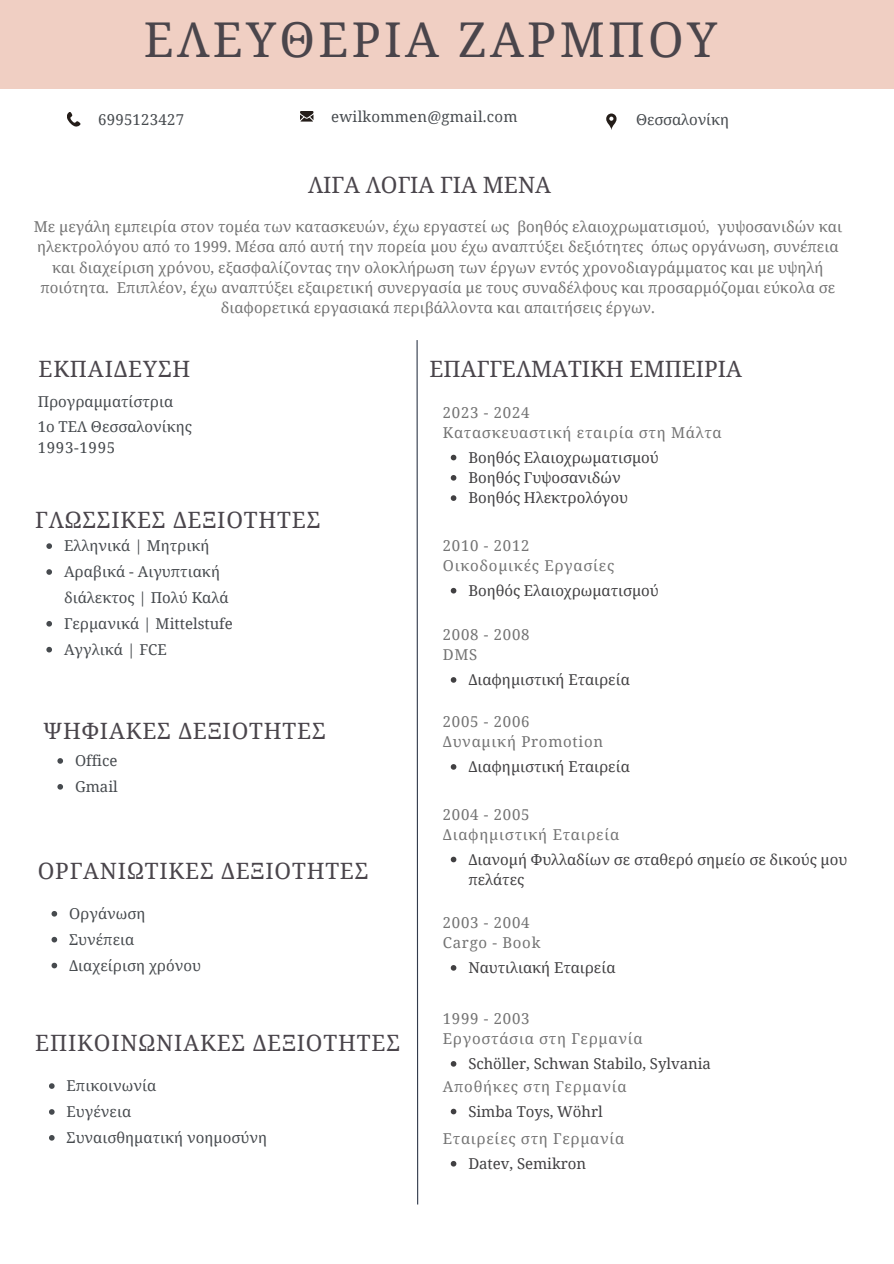
<style>
.page{position:relative;width:894px;height:1264px;background:#fff}
.page>*{position:absolute;margin:0;border:0;box-sizing:border-box;transform-origin:0 0}
.t1{font:48px "Noto Serif";letter-spacing:.07em;color:#4a454b}
.t2{font:22.5px "Noto Serif";letter-spacing:.035em;color:#4a454b}
.t3{font:22.5px "Noto Serif";color:#4a454b}
.t4{font:15px/20.2px "Noto Serif";color:#737373;text-align:center}
.t5{font:15px/20.2px "Noto Serif";letter-spacing:-.005em;color:#414042}
.t6{font:15px/25.8px "Noto Serif";color:#464a4e}
.t7{font:15px "Noto Serif";letter-spacing:.045em;color:#737373}
.t8{font:15px "Noto Serif";letter-spacing:.05em;color:#737373}
.t9{font:15px "Noto Serif";letter-spacing:.045em;color:#464a4e}
</style>
<div class="page">
<div style="left:0;top:0;width:893px;height:89px;background:#f0cfc3"></div>
<svg style="left:67px;top:112px;width:13px;height:15px"></svg>
<svg style="left:300px;top:111px;width:13px;height:11px"></svg>
<svg style="left:606px;top:113px;width:10px;height:17px"></svg>
<svg style="left:46px;top:543px;width:6px;height:6px"></svg>
<svg style="left:46px;top:569px;width:6px;height:6px"></svg>
<svg style="left:46px;top:621px;width:6px;height:5px"></svg>
<svg style="left:46px;top:647px;width:6px;height:5px"></svg>
<svg style="left:416px;top:340px;width:2px;height:865px"></svg>
<svg style="left:450px;top:455px;width:6px;height:5px"></svg>
<svg style="left:450px;top:475px;width:6px;height:5px"></svg>
<svg style="left:450px;top:495px;width:6px;height:6px"></svg>
<svg style="left:57px;top:758px;width:6px;height:5px"></svg>
<svg style="left:57px;top:784px;width:6px;height:5px"></svg>
<svg style="left:52px;top:911px;width:5px;height:5px"></svg>
<svg style="left:52px;top:936px;width:5px;height:6px"></svg>
<svg style="left:52px;top:962px;width:5px;height:6px"></svg>
<svg style="left:49px;top:1083px;width:6px;height:5px"></svg>
<svg style="left:49px;top:1109px;width:6px;height:5px"></svg>
<svg style="left:49px;top:1135px;width:6px;height:5px"></svg>
<svg style="left:450px;top:588px;width:6px;height:5px"></svg>
<svg style="left:450px;top:677px;width:6px;height:5px"></svg>
<svg style="left:450px;top:764px;width:6px;height:5px"></svg>
<svg style="left:450px;top:856px;width:6px;height:6px"></svg>
<svg style="left:450px;top:965px;width:6px;height:5px"></svg>
<svg style="left:450px;top:1061px;width:6px;height:5px"></svg>
<svg style="left:450px;top:1108px;width:6px;height:6px"></svg>
<svg style="left:450px;top:1161px;width:6px;height:5px"></svg>
<h2 class="t1" style="left:144px;top:6px;width:574px">ΕΛΕΥΘΕΡIΑ ΖΑΡΜΠΟΥ</h2>
<h1 class="t6" style="left:98px;top:107px;width:87px">6995123427</h1>
<p class="t6" style="left:331px;top:103px;width:188px">ewilkommen@gmail.com</p>
<p class="t6" style="left:636px;top:107px;width:95px">Θεσσαλονίκη</p>
<p class="t3" style="left:308px;top:169px;width:244px">ΛΙΓΑ ΛΟΓΙΑ ΓΙΑ ΜΕΝΑ</p>
<p class="t4" style="left:34px;top:216px;width:809px">Με μεγάλη εμπειρία στον τομέα των κατασκευών, έχω εργαστεί ως βοηθός ελαιοχρωματισμού, γυψοσανιδών και ηλεκτρολόγου από το 1999. Μέσα από αυτή την πορεία μου έχω αναπτύξει δεξιότητες όπως οργάνωση, συνέπεια και διαχείριση χρόνου, εξασφαλίζοντας την ολοκλήρωση των έργων εντός χρονοδιαγράμματος και με υψηλή ποιότητα. Επιπλέον, έχω αναπτύξει εξαιρετική συνεργασία με τους συναδέλφους και προσαρμόζομαι εύκολα σε διαφορετικά εργασιακά περιβάλλοντα και απαιτήσεις έργων.</p>
<h2 class="t2" style="left:38px;top:353px;width:153px">ΕΚΠΑΙΔΕΥΣΗ</h2>
<p class="t6" style="left:38px;top:388px;width:137px">Προγραμματίστρια</p>
<h2 class="t6" style="left:38px;top:413px;width:156px">1ο ΤΕΛ Θεσσαλονίκης</h2>
<p class="t9" style="left:38px;top:437px;width:79px">1993-1995</p>
<p class="t2" style="left:35px;top:503px;width:286px">ΓΛΩΣΣΙΚΕΣ ΔΕΞΙΟΤΗΤΕΣ</p>
<h2 class="t6" style="left:64px;top:532px;width:147px">Ελληνικά | Μητρική</h2>
<p class="t6" style="left:64px;top:558px;width:166px">Αραβικά - Αιγυπτιακή διάλεκτος | Πολύ Καλά</p>
<p class="t6" style="left:64px;top:610px;width:170px">Γερμανικά | Mittelstufe</p>
<p class="t6" style="left:64px;top:636px;width:104px">Αγγλικά | FCE</p>
<p class="t2" style="left:44px;top:714px;width:283px">ΨΗΦΙΑΚΕΣ ΔΕΞΙΟΤΗΤΕΣ</p>
<p class="t6" style="left:75px;top:747px;width:44px">Office</p>
<h2 class="t6" style="left:75px;top:773px;width:44px">Gmail</h2>
<p class="t2" style="left:38px;top:854px;width:332px">ΟΡΓΑΝΙΩΤΙΚΕΣ ΔΕΞΙΟΤΗΤΕΣ</p>
<p class="t6" style="left:69px;top:900px;width:78px">Οργάνωση</p>
<p class="t6" style="left:69px;top:926px;width:67px">Συνέπεια</p>
<h2 class="t6" style="left:69px;top:951px;width:133px">Διαχείριση χρόνου</h2>
<p class="t2" style="left:35px;top:1026px;width:366px">ΕΠΙΚΟΙΝΩΝΙΑΚΕΣ ΔΕΞΙΟΤΗΤΕΣ</p>
<p class="t6" style="left:67px;top:1072px;width:91px">Επικοινωνία</p>
<p class="t6" style="left:67px;top:1098px;width:66px">Ευγένεια</p>
<p class="t6" style="left:67px;top:1124px;width:202px">Συναισθηματική νοημοσύνη</p>
<p class="t3" style="left:429px;top:353px;width:314px">ΕΠΑΓΓΕΛΜΑΤΙΚΗ ΕΜΠΕΙΡΙΑ</p>
<p class="t7" style="left:443px;top:402px;width:88px">2023 - 2024</p>
<p class="t8" style="left:443px;top:422px;width:280px">Κατασκευαστική εταιρία στη Μάλτα</p>
<p class="t5" style="left:468px;top:446px;width:192px">Βοηθός Ελαιοχρωματισμού</p>
<p class="t5" style="left:468px;top:467px;width:154px">Βοηθός Γυψοσανιδών</p>
<h2 class="t5" style="left:468px;top:487px;width:161px">Βοηθός Ηλεκτρολόγου</h2>
<p class="t7" style="left:443px;top:535px;width:88px">2010 - 2012</p>
<p class="t7" style="left:443px;top:555px;width:173px">Οικοδομικές Εργασίες</p>
<p class="t5" style="left:468px;top:580px;width:192px">Βοηθός Ελαιοχρωματισμού</p>
<h3 class="t7" style="left:443px;top:624px;width:88px">2008 - 2008</h3>
<p class="t4" style="left:443px;top:644px;width:36px">DMS</p>
<p class="t5" style="left:468px;top:669px;width:163px">Διαφημιστική Εταιρεία</p>
<p class="t7" style="left:443px;top:711px;width:88px">2005 - 2006</p>
<p class="t7" style="left:443px;top:731px;width:162px">Δυναμική Promotion</p>
<p class="t5" style="left:468px;top:756px;width:163px">Διαφημιστική Εταιρεία</p>
<p class="t7" style="left:443px;top:803px;width:88px">2004 - 2005</p>
<p class="t8" style="left:443px;top:823px;width:178px">Διαφημιστική Εταιρεία</p>
<p class="t5" style="left:468px;top:848px;width:380px">Διανομή Φυλλαδίων σε σταθερό σημείο σε δικούς μου πελάτες</p>
<p class="t7" style="left:443px;top:912px;width:88px">2003 - 2004</p>
<p class="t7" style="left:443px;top:932px;width:99px">Cargo - Book</p>
<p class="t5" style="left:468px;top:957px;width:148px">Ναυτιλιακή Εταιρεία</p>
<p class="t7" style="left:443px;top:1008px;width:88px">1999 - 2003</p>
<p class="t7" style="left:443px;top:1028px;width:201px">Εργοστάσια στη Γερμανία</p>
<p class="t5" style="left:468px;top:1052px;width:244px">Schöller, Schwan Stabilo, Sylvania</p>
<p class="t7" style="left:443px;top:1075px;width:185px">Αποθήκες στη Γερμανία</p>
<p class="t5" style="left:468px;top:1100px;width:136px">Simba Toys, Wöhrl</p>
<p class="t7" style="left:443px;top:1128px;width:183px">Εταιρείες στη Γερμανία</p>
<p class="t5" style="left:468px;top:1152px;width:119px">Datev, Semikron</p>
</div>
